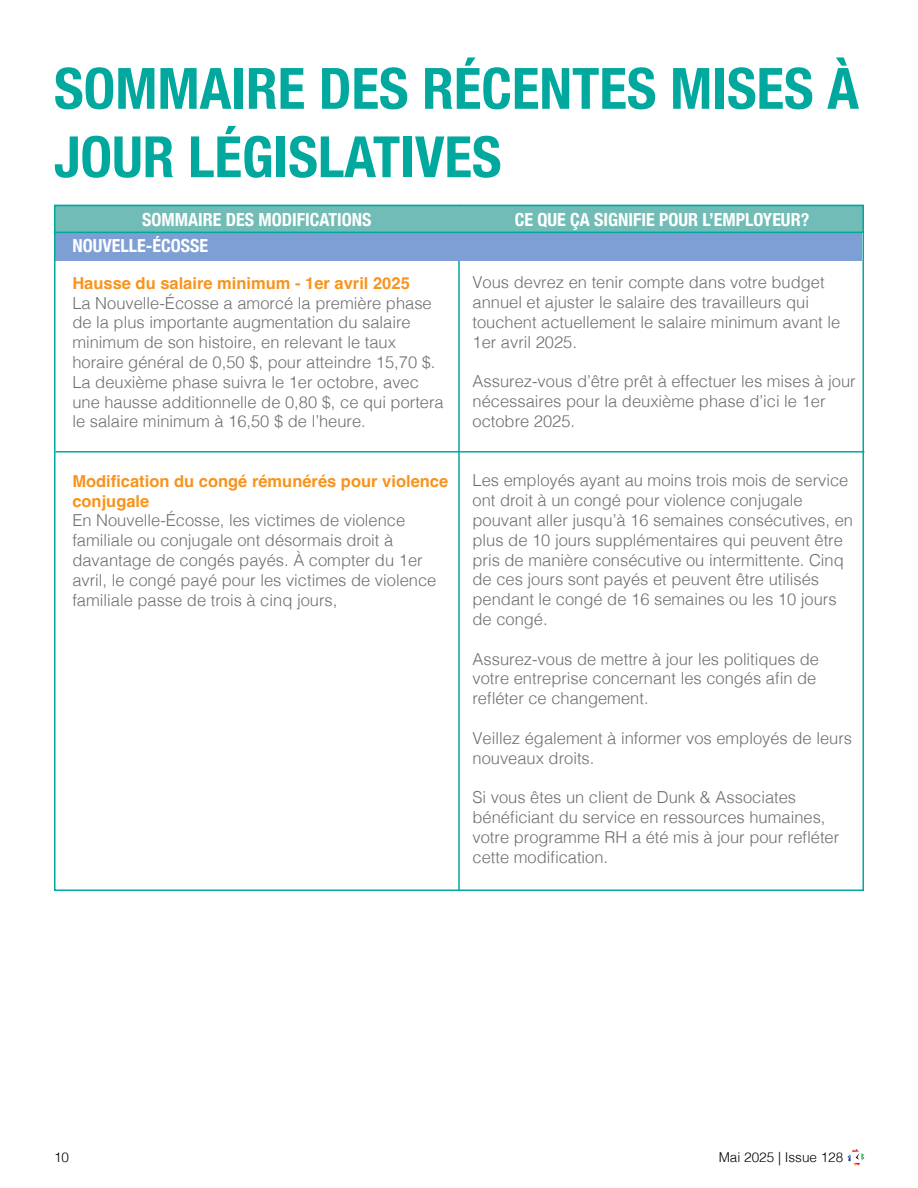
<style>
.page{position:relative;width:918px;height:1188px;background:#fff}
.page>*{position:absolute;margin:0;border:0;box-sizing:border-box;transform-origin:0 0}
.t1{font:700 condensed 57px/68.4px "Helvetica Neue";color:#00a89e}
.t2{font:700 condensed 18px "Helvetica Neue";color:#fff}
.t3{font:300 16.5px/19.8px "Helvetica";color:#6d6e71}
.t4{font:700 16.5px/19.8px "Helvetica";color:#f7941e}
.t5{font:300 13.5px "Helvetica";color:#000}
</style>
<div class="page">
<svg style="left:848px;top:1149px;width:16px;height:17px"></svg>
<hr style="left:458px;top:205px;width:2px;height:686px;background:#00a89e">
<div style="left:56px;top:232px;width:806px;height:29px;background:#7d9fd3"></div>
<div style="left:54px;top:205px;width:810px;height:28px;background:#71bcb6;border:2px solid #00a89e"></div>
<hr style="left:56px;top:451px;width:808px;height:2px;background:#00a89e">
<h1 class="t1" style="left:54px;top:50px;width:806px">SOMMAIRE DES RÉCENTES MISES À<br>JOUR LÉGISLATIVES</h1>
<p class="t2" style="left:142px;top:204px;width:231px">SOMMAIRE DES MODIFICATIONS</p>
<p class="t2" style="left:515px;top:204px;width:296px">CE QUE ÇA SIGNIFIE POUR L’EMPLOYEUR?</p>
<p class="t2" style="left:72px;top:230px;width:137px">NOUVELLE-ÉCOSSE</p>
<p class="t4" style="left:72px;top:275px;width:339px">Hausse du salaire minimum - 1er avril 2025</p>
<p class="t3" style="left:72px;top:292px;width:373px">La Nouvelle-Écosse a amorcé la première phase de la plus importante augmentation du salaire minimum de son histoire, en relevant le taux horaire général de 0,50 $, pour atteindre 15,70 $.<br>La deuxième phase suivra le 1er octobre, avec une hausse additionnelle de 0,80 $, ce qui portera le salaire minimum à 16,50 $ de l’heure.</p>
<p class="t4" style="left:72px;top:473px;width:377px">Modification du congé rémunérés pour violence conjugale</p>
<p class="t3" style="left:72px;top:510px;width:366px">En Nouvelle-Écosse, les victimes de violence familiale ou conjugale ont désormais droit à davantage de congés payés. À compter du 1er avril, le congé payé pour les victimes de violence familiale passe de trois à cinq jours,</p>
<p class="t3" style="left:472px;top:271px;width:369px">Vous devrez en tenir compte dans votre budget annuel et ajuster le salaire des travailleurs qui touchent actuellement le salaire minimum avant le 1er avril 2025.</p>
<p class="t3" style="left:472px;top:370px;width:385px">Assurez-vous d’être prêt à effectuer les mises à jour nécessaires pour la deuxième phase d’ici le 1er octobre 2025.</p>
<p class="t3" style="left:472px;top:469px;width:382px">Les employés ayant au moins trois mois de service ont droit à un congé pour violence conjugale pouvant aller jusqu’à 16 semaines consécutives, en plus de 10 jours supplémentaires qui peuvent être pris de manière consécutive ou intermittente. Cinq de ces jours sont payés et peuvent être utilisés pendant le congé de 16 semaines ou les 10 jours de congé.</p>
<p class="t3" style="left:472px;top:648px;width:348px">Assurez-vous de mettre à jour les politiques de votre entreprise concernant les congés afin de refléter ce changement.</p>
<p class="t3" style="left:472px;top:727px;width:381px">Veillez également à informer vos employés de leurs nouveaux droits.</p>
<p class="t3" style="left:472px;top:786px;width:368px">Si vous êtes un client de Dunk &amp; Associates bénéficiant du service en ressources humaines, votre programme RH a été mis à jour pour refléter cette modification.</p>
<p class="t5" style="left:54px;top:1145px;width:17px">10</p>
<p class="t5" style="left:719px;top:1145px;width:126px">Mai 2025 | Issue 128</p>
</div>
